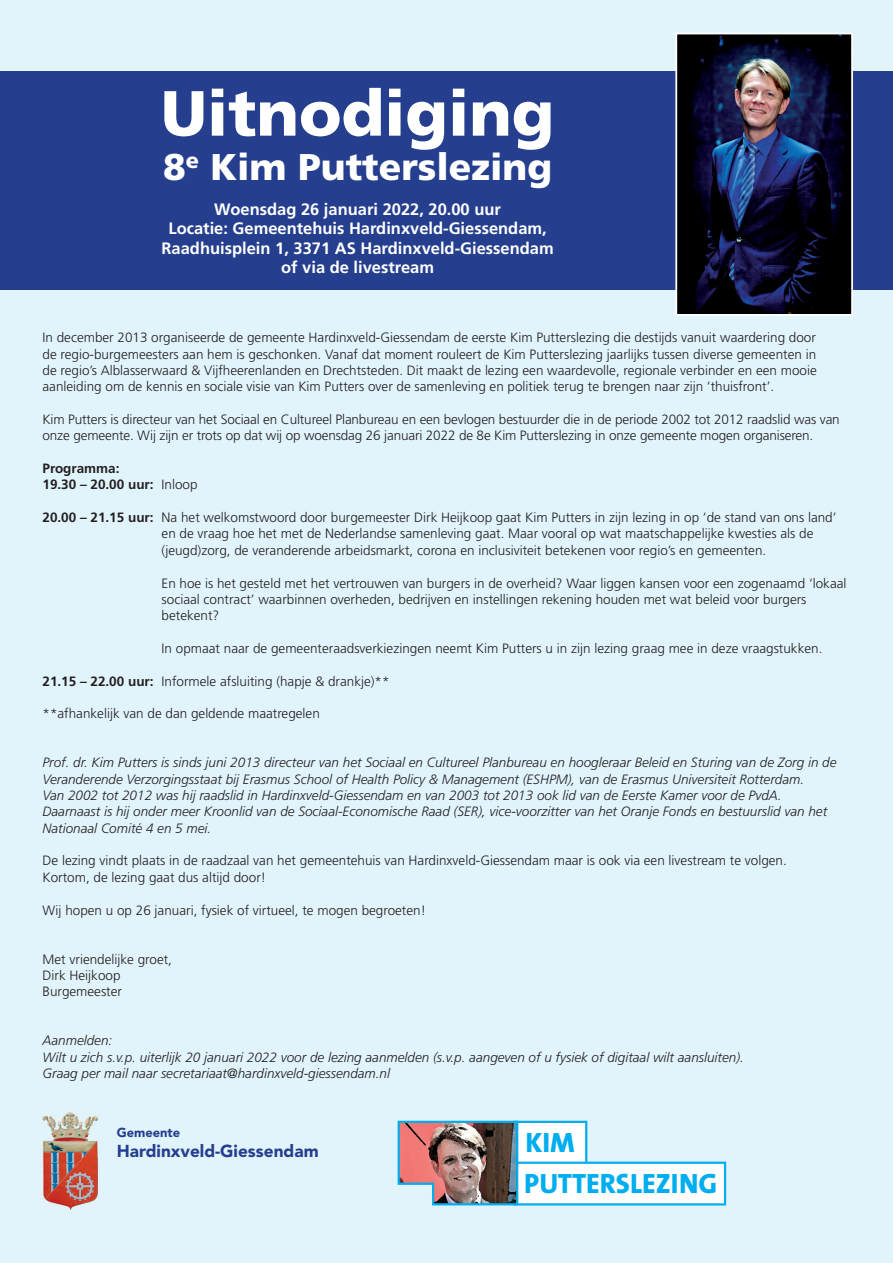
<style>
.page{position:relative;width:893px;height:1263px;background:#e1f4fc}
.page>*{position:absolute;margin:0;border:0;box-sizing:border-box;transform-origin:0 0}
.t1{font:900 63.75px "Frutiger LT Std";color:#fff}
.t2{font:900 37.2px "Frutiger LT Std";color:#fff}
.t3{font:800 28.05px/40.8px "The Mix B8";color:#00aeef}
.t4{font:900 17.25px "Avenir LT Std";color:#253f8e}
.t5{font:700 16.5px/19.5px "Frutiger LT Std";color:#fff;text-align:center}
.t6{font:300 13.5px/16.4px "Frutiger LT Std";color:#231f20}
.t7{font:italic 300 13.5px/16.4px "Frutiger LT Std";color:#231f20}
.t8{font:700 13.5px/16.4px "Frutiger LT Std";color:#231f20}
.t9{font:900 12.9px "Avenir LT Std";color:#253f8e}
.s1{font-weight:300}
.s2{font-weight:700}
</style>
<div class="page">
<div style="left:0;top:71px;width:893px;height:218px;background:#253f8e"></div>
<img style="left:678px;top:36px;width:172px;height:277px">
<div style="left:675px;top:33px;width:178px;height:283px;border:2px solid #fff"></div>
<img style="left:43px;top:1112px;width:55px;height:98px">
<div style="left:513px;top:1121px;width:74px;height:43px;background:#fff;border:2px solid #00aeef"></div>
<div style="left:513px;top:1161px;width:213px;height:44px;background:#fff;border:2px solid #00aeef"></div>
<img style="left:397px;top:1120px;width:122px;height:86px">
<h1 class="t1" style="left:161px;top:75px;width:395px">Uitnodiging</h1>
<h2 class="t2" style="left:163px;top:145px;width:391px">8<sup>e</sup> Kim Putterslezing</h2>
<p class="t5" style="left:162px;top:199px;width:394px">Woensdag 26 januari 2022, 20.00 uur<br>Locatie: Gemeentehuis Hardinxveld-Giessendam, Raadhuisplein 1, 3371 AS Hardinxveld-Giessendam of via de livestream</p>
<p class="t6" style="left:43px;top:330px;width:776px;text-align:justify">In december 2013 organiseerde de gemeente Hardinxveld-Giessendam de eerste Kim Putterslezing die destijds vanuit waardering door de regio-burgemeesters aan hem is geschonken. Vanaf dat moment rouleert de Kim Putterslezing jaarlijks tussen diverse gemeenten in de regio’s Alblasserwaard &amp; Vijfheerenlanden en Drechtsteden. Dit maakt de lezing een waardevolle, regionale verbinder en een mooie aanleiding om de kennis en sociale visie van Kim Putters over de samenleving en politiek terug te brengen naar zijn ‘thuisfront’.</p>
<p class="t6" style="left:43px;top:411px;width:799px">Kim Putters is directeur van het Sociaal en Cultureel Planbureau en een bevlogen bestuurder die in de periode 2002 tot 2012 raadslid was van onze gemeente. Wij zijn er trots op dat wij op woensdag 26 januari 2022 de 8e Kim Putterslezing in onze gemeente mogen organiseren.</p>
<p class="t8" style="left:43px;top:460px;width:157px">Programma:<br>19.30 – 20.00 uur: <span class="s1">Inloop</span></p>
<p class="t6" style="left:162px;top:509px;width:676px;text-indent:-119px"><span class="s2">20.00 – 21.15 uur:</span> Na het welkomstwoord door burgemeester Dirk Heijkoop gaat Kim Putters in zijn lezing in op ‘de stand van ons land’ en de vraag hoe het met de Nederlandse samenleving gaat. Maar vooral op wat maatschappelijke kwesties als de (jeugd)zorg, de veranderende arbeidsmarkt, corona en inclusiviteit betekenen voor regio’s en gemeenten.</p>
<p class="t6" style="left:162px;top:575px;width:686px">En hoe is het gesteld met het vertrouwen van burgers in de overheid? Waar liggen kansen voor een zogenaamd ‘lokaal sociaal contract’ waarbinnen overheden, bedrijven en instellingen rekening houden met wat beleid voor burgers betekent?</p>
<p class="t6" style="left:162px;top:640px;width:662px">In opmaat naar de gemeenteraadsverkiezingen neemt Kim Putters u in zijn lezing graag mee in deze vraagstukken.</p>
<p class="t6" style="left:43px;top:673px;width:349px"><span class="s2">21.15 – 22.00 uur:</span> Informele afsluiting (hapje &amp; drankje)**</p>
<p class="t6" style="left:43px;top:706px;width:279px">**afhankelijk van de dan geldende maatregelen</p>
<p class="t7" style="left:43px;top:755px;width:795px">Prof. dr. Kim Putters is sinds juni 2013 directeur van het Sociaal en Cultureel Planbureau en hoogleraar Beleid en Sturing van de Zorg in de Veranderende Verzorgingsstaat bij Erasmus School of Health Policy &amp; Management (ESHPM), van de Erasmus Universiteit Rotterdam.<br>Van 2002 tot 2012 was hij raadslid in Hardinxveld-Giessendam en van 2003 tot 2013 ook lid van de Eerste Kamer voor de PvdA.<br>Daarnaast is hij onder meer Kroonlid van de Sociaal-Economische Raad (SER), vice-voorzitter van het Oranje Fonds en bestuurslid van het Nationaal Comité 4 en 5 mei.</p>
<p class="t6" style="left:43px;top:853px;width:746px">De lezing vindt plaats in de raadzaal van het gemeentehuis van Hardinxveld-Giessendam maar is ook via een livestream te volgen.<br>Kortom, de lezing gaat dus altijd door!</p>
<p class="t6" style="left:43px;top:902px;width:385px">Wij hopen u op 26 januari, fysiek of virtueel, te mogen begroeten!</p>
<p class="t6" style="left:43px;top:951px;width:131px">Met vriendelijke groet,<br>Dirk Heijkoop<br>Burgemeester</p>
<p class="t7" style="left:43px;top:1033px;width:703px">Aanmelden:<br>Wilt u zich s.v.p. uiterlijk 20 januari 2022 voor de lezing aanmelden (s.v.p. aangeven of u fysiek of digitaal wilt aansluiten).<br>Graag per mail naar secretariaat@hardinxveld-giessendam.nl</p>
<p class="t9" style="left:117px;top:1125px;width:65px">Gemeente</p>
<p class="t4" style="left:117px;top:1140px;width:203px">Hardinxveld-Giessendam</p>
<h3 class="t3" style="left:524px;top:1123px;width:195px">KIM<br>PUTTERSLEZING</h3>
</div>
